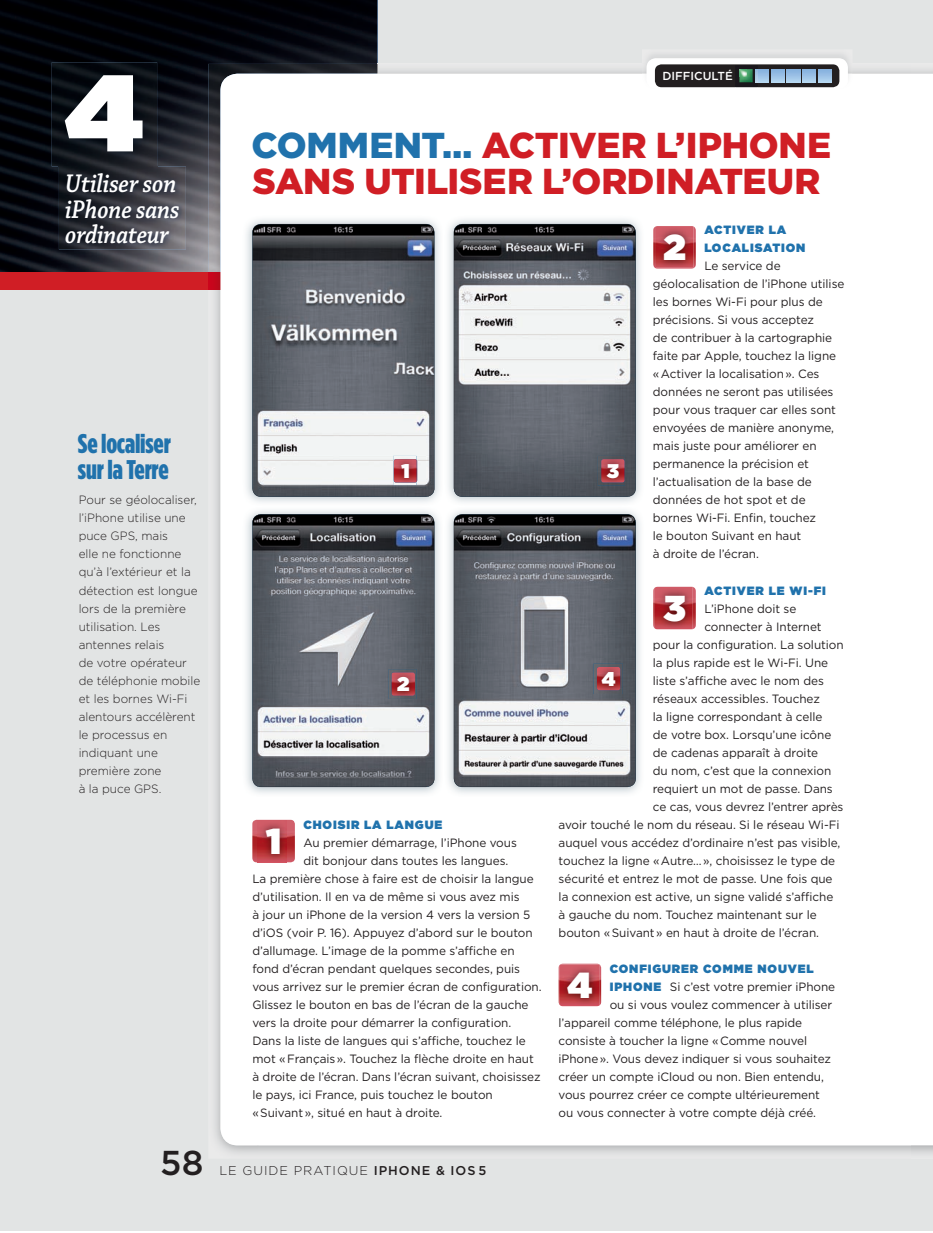
<style>
.page{position:relative;width:933px;height:1233px;background:#fff}
.page>*{position:absolute;margin:0;border:0;box-sizing:border-box;transform-origin:0 0}
.t1{font:900 108px "Gotham";color:#fff;scale:1.05 1}
.t2{font:900 36px/36px "Gotham";letter-spacing:-.005em;color:#d01e25}
.t3{font:900 36px "Gotham";color:#fff}
.t4{font:500 34.5px "Gotham";color:#231f20}
.t5{font:italic 600 27px/25.5px "Chaparral Pro";letter-spacing:-.01em;color:#fff;text-align:justify;scale:.9 1}
.t6{font:900 27px/25.5px "Gotham Condensed";letter-spacing:-.01em;color:#2072ac}
.t7{font:900 19.8px "Gotham";color:#fff}
.t8{font:300 12.75px "Gotham";letter-spacing:.075em;color:#231f20}
.t9{font:12px/18px "Gotham";letter-spacing:-.005em;color:#231f20}
.t10{font:300 12px/18px "Gotham";color:#231f20}
.t11{font:900 12px/18px "Gotham";letter-spacing:.075em;color:#2072ac}
.t12{font:500 11.55px "Gotham";color:#fff}
.s1{color:#2072ac}
.s2{font-weight:900;color:#2072ac}
.s3{font-weight:500}
</style>
<div class="page">
<div style="left:0;top:0;width:911px;height:1230px;background:#e2e4e4"></div>
<img style="left:0;top:0;width:377px;height:272px">
<div style="left:0;top:272px;width:242px;height:17px;background:#d01e25"></div>
<img style="left:52px;top:62px;width:105px;height:105px">
<img style="left:59px;top:166px;width:127px;height:84px">
<img style="left:59px;top:166px;width:98px;height:1px">
<img style="left:208px;top:289px;width:49px;height:863px">
<img style="left:208px;top:64px;width:169px;height:208px">
<div style="left:220px;top:74px;width:691px;height:1071px;background:#fff"></div>
<div style="left:911px;top:0;width:22px;height:1230px;background:#e2e4e4"></div>
<div style="left:911px;top:74px;width:22px;height:1071px;background:#fff"></div>
<img style="left:653px;top:226px;width:3px;height:42px">
<img style="left:656px;top:226px;width:37px;height:42px">
<img style="left:252px;top:820px;width:34px;height:42px">
<img style="left:653px;top:587px;width:43px;height:42px">
<img style="left:655px;top:587px;width:37px;height:42px">
<img style="left:558px;top:964px;width:43px;height:41px">
<img style="left:559px;top:964px;width:40px;height:42px">
<img style="left:242px;top:215px;width:402px;height:582px">
<svg style="left:454px;top:224px;width:182px;height:273px"></svg>
<svg style="left:252px;top:514px;width:182px;height:273px;background:#74787f"></svg>
<svg style="left:454px;top:514px;width:182px;height:273px"></svg>
<img style="left:242px;top:505px;width:200px;height:1px">
<svg style="left:252px;top:224px;width:182px;height:273px"></svg>
<svg style="left:416px;top:460px;width:1px;height:22px"></svg>
<img style="left:393px;top:456px;width:23px;height:29px">
<img style="left:394px;top:459px;width:22px;height:23px">
<img style="left:598px;top:456px;width:27px;height:30px">
<img style="left:601px;top:459px;width:23px;height:23px">
<img style="left:389px;top:669px;width:27px;height:30px">
<img style="left:391px;top:672px;width:24px;height:24px">
<img style="left:593px;top:664px;width:30px;height:30px">
<img style="left:597px;top:667px;width:23px;height:23px">
<img style="left:642px;top:69px;width:210px;height:20px">
<svg style="left:646px;top:58px;width:202px;height:31px;background:#80868b"></svg>
<h1 class="t1" style="left:65px;top:36px;width:76px">4</h1>
<h3 class="t5" style="left:65px;top:172px;width:129px">Utiliser son iPhone sans ordinateur</h3>
<h3 class="t6" style="left:78px;top:431px;width:94px">Se localiser sur la Terre</h3>
<p class="t10" style="left:79px;top:491px;width:123px">Pour se géolocaliser, l’iPhone utilise une puce GPS, mais<br>elle ne fonctionne qu’à l’extérieur et la détection est longue lors de la première utilisation. Les antennes relais<br>de votre opérateur de téléphonie mobile et les bornes Wi-Fi alentours accélèrent le processus en indiquant une première zone<br>à la puce GPS.</p>
<h3 class="t4" style="left:160px;top:1140px;width:45px">58</h3>
<p class="t12" style="left:662px;top:68px;width:72px">dIffIculté</p>
<h2 class="t2" style="left:251px;top:127px;width:581px"><span class="s1">COMMENT…</span> ACTIVER L’IPHONE<br>SANS UTILISER L’ORDINATEUR</h2>
<p class="t11" style="left:704px;top:221px;width:103px">ACTIVER LA<br>LOCALISATION</p>
<p class="t9" style="left:653px;top:257px;width:193px;text-indent:51px">Le service de géolocalisation de l’iPhone utilise les bornes Wi-Fi pour plus de précisions. Si vous acceptez<br>de contribuer à la cartographie faite par Apple, touchez la ligne « Activer la localisation ». Ces données ne seront pas utilisées pour vous traquer car elles sont envoyées de manière anonyme, mais juste pour améliorer en permanence la précision et l’actualisation de la base de données de hot spot et de bornes Wi-Fi. Enfin, touchez<br>le bouton Suivant en haut<br>à droite de l’écran.</p>
<p class="t11" style="left:704px;top:581px;width:123px">ACTIVER LE WI-FI</p>
<p class="t9" style="left:704px;top:599px;width:93px">L’iPhone doit se</p>
<p class="t9" style="left:704px;top:617px;width:119px">connecter à Internet</p>
<p class="t9" style="left:653px;top:635px;width:192px">pour la configuration. La solution</p>
<p class="t9" style="left:653px;top:653px;width:177px">la plus rapide est le Wi-Fi. Une</p>
<p class="t9" style="left:653px;top:671px;width:172px">liste s’affiche avec le nom des</p>
<p class="t9" style="left:653px;top:689px;width:168px">réseaux accessibles. Touchez</p>
<p class="t9" style="left:653px;top:707px;width:171px">la ligne correspondant à celle</p>
<p class="t9" style="left:653px;top:725px;width:180px">de votre box. Lorsqu’une icône</p>
<p class="t9" style="left:653px;top:743px;width:167px">de cadenas apparaît à droite</p>
<p class="t9" style="left:653px;top:761px;width:180px">du nom, c’est que la connexion</p>
<p class="t9" style="left:653px;top:779px;width:181px">requiert un mot de passe. Dans</p>
<p class="t9" style="left:653px;top:797px;width:192px">ce cas, vous devrez l’entrer après</p>
<p class="t9" style="left:558px;top:815px;width:282px">avoir touché le nom du réseau. Si le réseau Wi-Fi</p>
<p class="t9" style="left:558px;top:833px;width:283px">auquel vous accédez d’ordinaire n’est pas visible,</p>
<p class="t9" style="left:558px;top:851px;width:278px">touchez la ligne « Autre… », choisissez le type de</p>
<p class="t9" style="left:558px;top:869px;width:275px">sécurité et entrez le mot de passe. Une fois que</p>
<p class="t9" style="left:558px;top:887px;width:276px">la connexion est active, un signe validé s’affiche</p>
<p class="t9" style="left:558px;top:905px;width:259px">à gauche du nom. Touchez maintenant sur le</p>
<p class="t9" style="left:558px;top:923px;width:262px">bouton « Suivant » en haut à droite de l’écran.</p>
<p class="t11" style="left:609px;top:959px;width:205px">CONFIGURER COMME NOUVEL</p>
<p class="t9" style="left:609px;top:977px;width:227px"><span class="s2">IPHONE</span> Si c’est votre premier iPhone</p>
<p class="t9" style="left:609px;top:995px;width:224px">ou si vous voulez commencer à utiliser</p>
<p class="t9" style="left:558px;top:1013px;width:245px">l’appareil comme téléphone, le plus rapide</p>
<p class="t9" style="left:558px;top:1031px;width:250px">consiste à toucher la ligne « Comme nouvel</p>
<p class="t9" style="left:558px;top:1049px;width:274px">iPhone ». Vous devez indiquer si vous souhaitez</p>
<p class="t9" style="left:558px;top:1067px;width:267px">créer un compte iCloud ou non. Bien entendu,</p>
<p class="t9" style="left:558px;top:1085px;width:263px">vous pourrez créer ce compte ultérieurement</p>
<p class="t9" style="left:558px;top:1103px;width:259px">ou vous connecter à votre compte déjà créé.</p>
<h2 class="t3" style="left:663px;top:221px;width:24px">2</h2>
<h3 class="t7" style="left:401px;top:457px;width:10px">1</h3>
<h3 class="t7" style="left:607px;top:457px;width:14px">3</h3>
<h2 class="t3" style="left:663px;top:582px;width:24px">3</h2>
<h3 class="t7" style="left:397px;top:670px;width:14px">2</h3>
<h3 class="t7" style="left:602px;top:664px;width:15px">4</h3>
<p class="t11" style="left:303px;top:815px;width:140px">CHOISIR LA LANGUE</p>
<p class="t9" style="left:303px;top:833px;width:215px">Au premier démarrage, l’iPhone vous</p>
<p class="t9" style="left:303px;top:851px;width:206px">dit bonjour dans toutes les langues.</p>
<p class="t9" style="left:252px;top:869px;width:283px">La première chose à faire est de choisir la langue</p>
<p class="t9" style="left:252px;top:887px;width:269px">d’utilisation. Il en va de même si vous avez mis</p>
<p class="t9" style="left:252px;top:905px;width:279px">à jour un iPhone de la version 4 vers la version 5</p>
<p class="t9" style="left:252px;top:923px;width:282px">d’iOS (voir P. 16). Appuyez d’abord sur le bouton</p>
<p class="t9" style="left:252px;top:941px;width:264px">d’allumage. L’image de la pomme s’affiche en</p>
<p class="t9" style="left:252px;top:959px;width:269px">fond d’écran pendant quelques secondes, puis</p>
<p class="t9" style="left:252px;top:977px;width:291px">vous arrivez sur le premier écran de configuration.</p>
<p class="t9" style="left:252px;top:995px;width:278px">Glissez le bouton en bas de l’écran de la gauche</p>
<p class="t9" style="left:252px;top:1013px;width:260px">vers la droite pour démarrer la configuration.</p>
<p class="t9" style="left:252px;top:1031px;width:275px">Dans la liste de langues qui s’affiche, touchez le</p>
<p class="t9" style="left:252px;top:1049px;width:283px">mot « Français ». Touchez la flèche droite en haut</p>
<p class="t9" style="left:252px;top:1067px;width:290px">à droite de l’écran. Dans l’écran suivant, choisissez</p>
<p class="t9" style="left:252px;top:1085px;width:242px">le pays, ici France, puis touchez le bouton</p>
<p class="t9" style="left:252px;top:1103px;width:192px">« Suivant », situé en haut à droite.</p>
<h2 class="t3" style="left:266px;top:815px;width:17px">1</h2>
<h2 class="t3" style="left:567px;top:959px;width:26px">4</h2>
<p class="t8" style="left:219px;top:1162px;width:268px">LE GUIDE PRATIQUE <span class="s3">IPHONE &amp; IOS 5</span></p>
</div>
